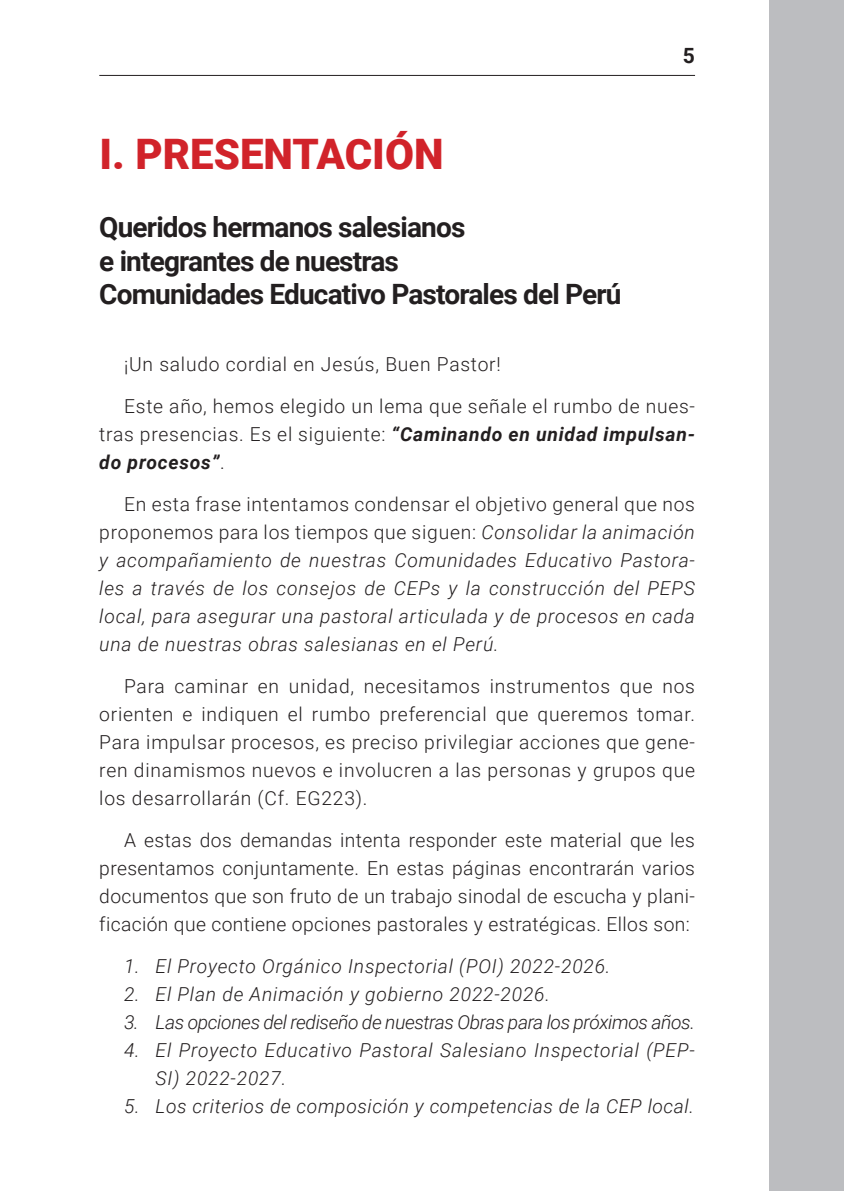
<style>
.page{position:relative;width:844px;height:1191px;background:#fff}
.page>*{position:absolute;margin:0;border:0;box-sizing:border-box;transform-origin:0 0}
.t1{font:900 42px "Roboto";color:#d1232a}
.t2{font:700 28px/33.6px "Roboto";letter-spacing:-.03em;color:#231f20}
.t3{font:700 21px "Roboto";color:#231f20}
.t4{font:300 19.25px/28px "Roboto";letter-spacing:.04em;color:#231f20;text-align:justify}
.t5{font:italic 300 19.25px/28px "Roboto";letter-spacing:.04em;color:#231f20;text-align:justify}
.t6{font:italic 700 19.25px/28px "Roboto";letter-spacing:.04em;color:#231f20}
.t7{font:italic 300 19.25px "Roboto";letter-spacing:-.02em;color:#231f20}
.s1{font-weight:300;font-style:normal}
.s2{font-style:normal}
</style>
<div class="page">
<hr style="left:99px;top:75px;width:595px;height:1px;background:#231f20">
<div style="left:769px;top:0;width:74px;height:1191px;background:#bcbdc0"></div>
<h1 class="t1" style="left:100px;top:136px;width:345px">I. PRESENTACIÓN</h1>
<h2 class="t2" style="left:99px;top:212px;width:523px">Queridos hermanos salesianos<br>e integrantes de nuestras<br>Comunidades Educativo Pastorales del Perú</h2>
<p class="t3" style="left:682px;top:46px;width:14px">5</p>
<p class="t4" style="left:124px;top:345px;width:572px;line-height:42px">¡Un saludo cordial en Jesús, Buen Pastor!<br>Este año, hemos elegido un lema que señale el rumbo de nues-</p>
<p class="t6" style="left:99px;top:422px;width:597px"><span class="s1">tras presencias. Es el siguiente:</span> “Caminando en unidad impulsan&shy;do procesos”<span class="s1">.</span></p>
<p class="t5" style="left:99px;top:491px;width:597px;text-indent:25px"><span class="s2">En esta frase intentamos condensar el objetivo general que nos proponemos para los tiempos que siguen:</span> Consolidar la animación y acompañamiento de nuestras Comunidades Educativo Pastora&shy;les a través de los consejos de CEPs y la construcción del PEPS local, para asegurar una pastoral articulada y de procesos en cada una de nuestras obras salesianas en el Perú.</p>
<p class="t4" style="left:99px;top:674px;width:597px;text-indent:25px">Para caminar en unidad, necesitamos instrumentos que nos orienten e indiquen el rumbo preferencial que queremos tomar.<br>Para impulsar procesos, es preciso privilegiar acciones que gene&shy;ren dinamismos nuevos e involucren a las personas y grupos que los desarrollarán (Cf. EG223).</p>
<p class="t4" style="left:99px;top:828px;width:597px;text-indent:25px">A estas dos demandas intenta responder este material que les presentamos conjuntamente. En estas páginas encontrarán varios documentos que son fruto de un trabajo sinodal de escucha y plani&shy;ficación que contiene opciones pastorales y estratégicas. Ellos son:</p>
<p class="t5" style="left:124px;top:953px;width:488px">1. El Proyecto Orgánico Inspectorial (POI) 2022-2026.</p>
<p class="t5" style="left:124px;top:981px;width:427px">2. El Plan de Animación y gobierno 2022-2026.</p>
<p class="t7" style="left:124px;top:1013px;width:572px">3. Las opciones del rediseño de nuestras Obras para los próximos años.</p>
<p class="t5" style="left:156px;top:1037px;width:540px;text-indent:-32px">4. El Proyecto Educativo Pastoral Salesiano Inspectorial (PEP-<br>SI) 2022-2027.</p>
<p class="t5" style="left:124px;top:1093px;width:571px">5. Los criterios de composición y competencias de la CEP local.</p>
</div>
